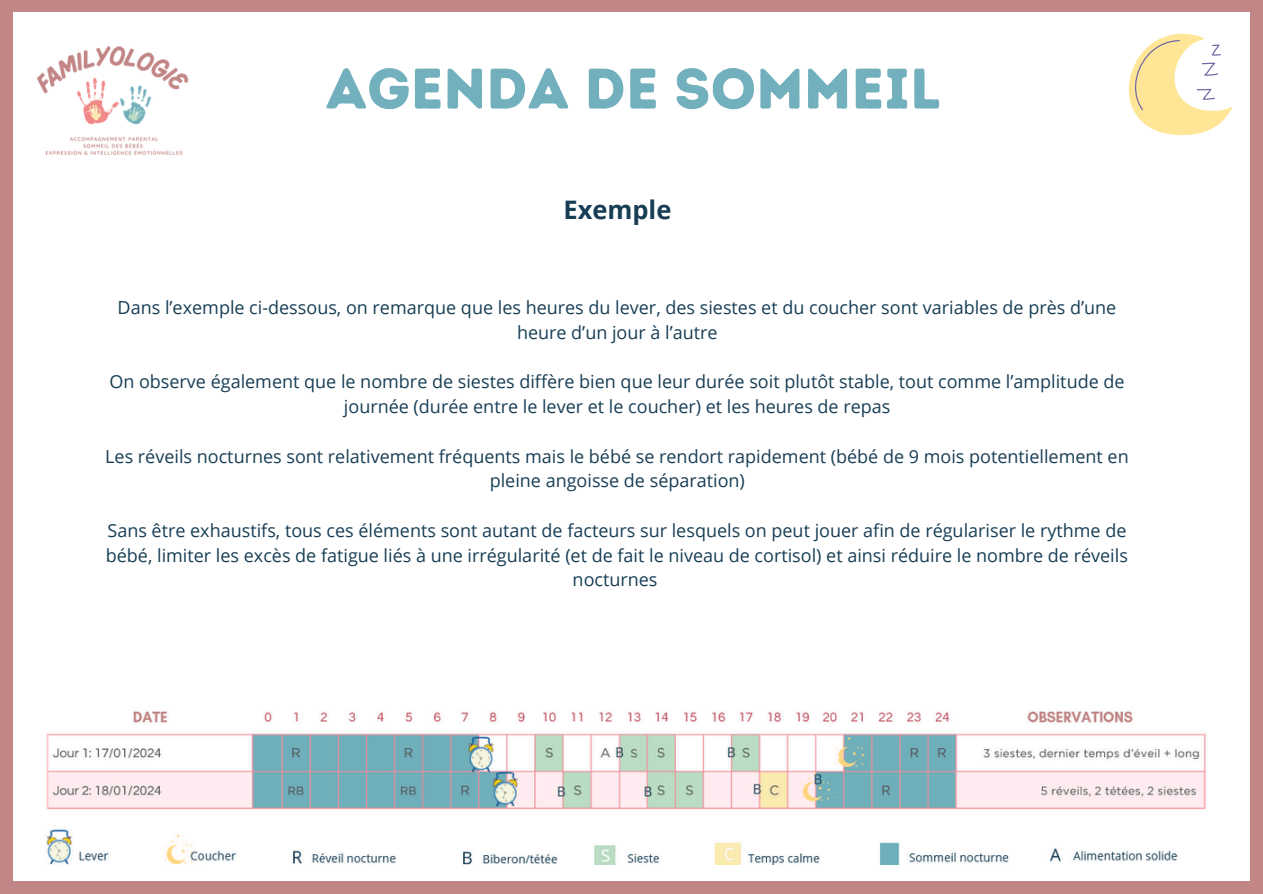
<style>
.page{position:relative;width:1263px;height:894px;background:#fff}
.page>*{position:absolute;margin:0;border:0;box-sizing:border-box;transform-origin:0 0}
.t1{font:57px "Intro Rust Base";color:#72b0bd}
.t2{font:700 25.5px "Open Sans";color:#183e55}
.t3{font:18px/24.8px "Open Sans";color:#183e55;text-align:center}
</style>
<div class="page">
<div style="left:0;top:0;width:1263px;height:893px;background:#c38686"></div>
<div style="left:13px;top:12px;width:1237px;height:869px;background:#fff"></div>
<img style="left:36px;top:46px;width:153px;height:109px">
<svg style="left:1128px;top:34px;width:104px;height:101px"></svg>
<img style="left:46px;top:711px;width:1160px;height:153px">
<p class="t1" style="left:326px;top:54px;width:616px">AGENDA DE SOMMEIL</p>
<p class="t2" style="left:563px;top:192px;width:110px">Exemple</p>
<h1 class="t3" style="left:118px;top:294px;width:1000px">Dans l’exemple ci-dessous, on remarque que les heures du lever, des siestes et du coucher sont variables de près d’une heure d’un jour à l’autre</h1>
<h2 class="t3" style="left:109px;top:369px;width:1017px">On observe également que le nombre de siestes diffère bien que leur durée soit plutôt stable, tout comme l’amplitude de journée (durée entre le lever et le coucher) et les heures de repas</h2>
<p class="t3" style="left:105px;top:443px;width:1025px">Les réveils nocturnes sont relativement fréquents mais le bébé se rendort rapidement (bébé de 9 mois potentiellement en pleine angoisse de séparation)</p>
<p class="t3" style="left:106px;top:517px;width:1024px">Sans être exhaustifs, tous ces éléments sont autant de facteurs sur lesquels on peut jouer afin de régulariser le rythme de bébé, limiter les excès de fatigue liés à une irrégularité (et de fait le niveau de cortisol) et ainsi réduire le nombre de réveils nocturnes</p>
</div>
